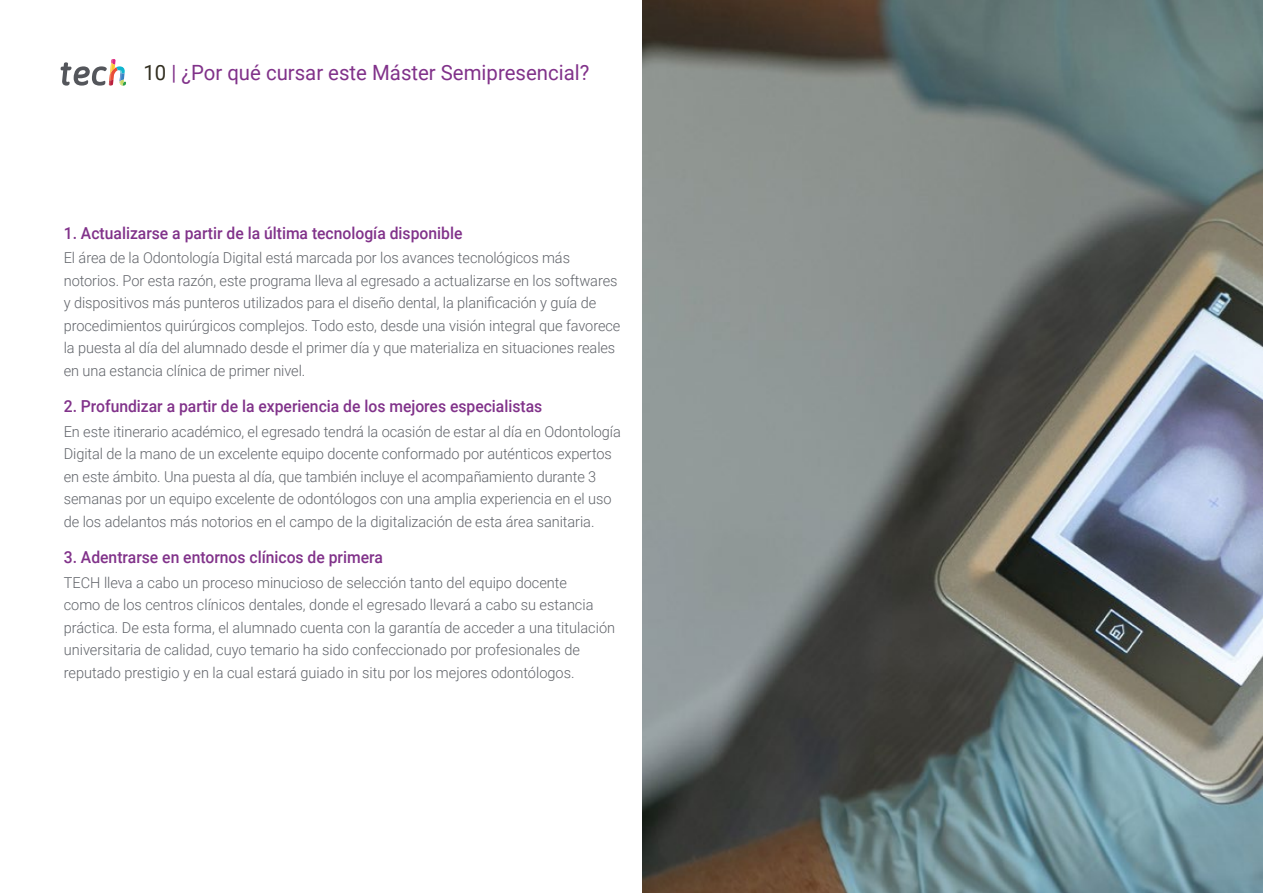
<style>
.page{position:relative;width:1263px;height:893px;background:#fff}
.page>*{position:absolute;margin:0;border:0;box-sizing:border-box;transform-origin:0 0}
.t1{font:21px "Roboto";color:#81328a}
.t2{font:500 16.5px "Roboto";color:#81328a;scale:.95 1}
.t3{font:300 15px/22.5px "Roboto";letter-spacing:-.005em;color:#61646a}
.s1{color:#312e20}
</style>
<div class="page">
<svg style="left:61px;top:59px;width:65px;height:27px"></svg>
<img style="left:642px;top:0;width:621px;height:893px">
<h1 class="t1" style="left:144px;top:57px;width:447px"><span class="s1">10</span> | ¿Por qué cursar este Máster Semipresencial?</h1>
<p class="t2" style="left:64px;top:221px;width:421px">1. Actualizarse a partir de la última tecnología disponible</p>
<p class="t3" style="left:64px;top:246px;width:558px">El área de la Odontología Digital está marcada por los avances tecnológicos más notorios. Por esta razón, este programa lleva al egresado a actualizarse en los softwares y dispositivos más punteros utilizados para el diseño dental, la planificación y guía de procedimientos quirúrgicos complejos. Todo esto, desde una visión integral que favorece la puesta al día del alumnado desde el primer día y que materializa en situaciones reales en una estancia clínica de primer nivel.</p>
<p class="t2" style="left:64px;top:395px;width:505px">2. Profundizar a partir de la experiencia de los mejores especialistas</p>
<p class="t3" style="left:64px;top:420px;width:559px">En este itinerario académico, el egresado tendrá la ocasión de estar al día en Odontología Digital de la mano de un excelente equipo docente conformado por auténticos expertos en este ámbito. Una puesta al día, que también incluye el acompañamiento durante 3 semanas por un equipo excelente de odontólogos con una amplia experiencia en el uso de los adelantos más notorios en el campo de la digitalización de esta área sanitaria.</p>
<p class="t2" style="left:64px;top:546px;width:337px">3. Adentrarse en entornos clínicos de primera</p>
<p class="t3" style="left:64px;top:571px;width:553px">TECH lleva a cabo un proceso minucioso de selección tanto del equipo docente<br>como de los centros clínicos dentales, donde el egresado llevará a cabo su estancia práctica. De esta forma, el alumnado cuenta con la garantía de acceder a una titulación universitaria de calidad, cuyo temario ha sido confeccionado por profesionales de reputado prestigio y en la cual estará guiado in situ por los mejores odontólogos.</p>
</div>
